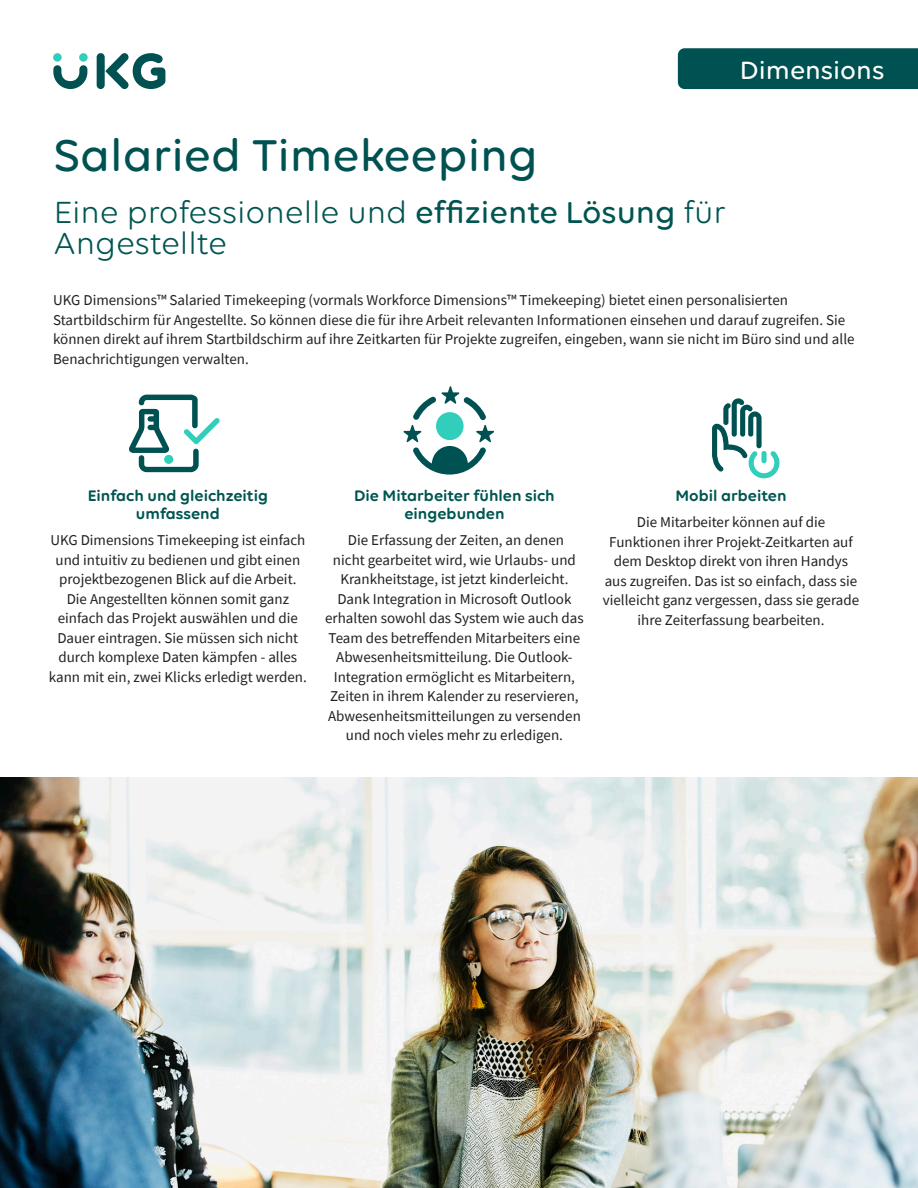
<style>
.page{position:relative;width:918px;height:1188px;background:#fff}
.page>*{position:absolute;margin:0;border:0;box-sizing:border-box;transform-origin:0 0}
.Main_headline{font:500 48px "Volte Rounded";color:#005151}
.Callout_title{font:33px/31.5px "Volte Rounded";color:#005550}
.Footnote{font:500 27px "Volte Rounded";color:#fff}
.Body_headline{font:600 16.5px/18px "Volte Rounded";color:#005550;text-align:center}
.Body_headline-2{font:15px/19.5px "Source Sans Pro";color:#231f20;text-align:center}
.Body_text_9_12{font:15px/19.5px "Source Sans Pro";color:#231f20}
.s1{font-weight:500}
</style>
<div class="page">
<div style="left:678px;top:48px;width:240px;height:41px;background:#005151"></div>
<div style="left:97px;top:53px;width:8px;height:36px;background:#005151;border-radius:4px"></div>
<svg style="left:105px;top:53px;width:60px;height:36px"></svg>
<div style="left:53px;top:53px;width:9px;height:9px;background:#30cebb;border-radius:50%"></div>
<div style="left:79px;top:53px;width:9px;height:9px;background:#30cebb;border-radius:50%"></div>
<svg style="left:53px;top:65px;width:34px;height:24px"></svg>
<img style="left:0;top:778px;width:918px;height:410px">
<svg style="left:712px;top:398px;width:68px;height:80px"></svg>
<svg style="left:129px;top:395px;width:91px;height:77px"></svg>
<svg style="left:403px;top:386px;width:91px;height:89px"></svg>
<p class="Footnote" style="left:740px;top:54px;width:146px">Dimensions</p>
<p class="Main_headline" style="left:53px;top:127px;width:486px">Salaried Timekeeping</p>
<p class="Callout_title" style="left:54px;top:195px;width:673px">Eine professionelle und <span class="s1">effiziente Lösung</span> für<br>Angestellte</p>
<p class="Body_text_9_12" style="left:53px;top:290px;width:803px">UKG Dimensions™ Salaried Timekeeping (vormals Workforce Dimensions™ Timekeeping) bietet einen personalisierten Startbildschirm für Angestellte. So können diese die für ihre Arbeit relevanten Informationen einsehen und darauf zugreifen. Sie können direkt auf ihrem Startbildschirm auf ihre Zeitkarten für Projekte zugreifen, eingeben, wann sie nicht im Büro sind und alle Benachrichtigungen verwalten.</p>
<p class="Body_headline" style="left:88px;top:486px;width:182px">Einfach und gleichzeitig umfassend</p>
<p class="Body_headline-2" style="left:49px;top:530px;width:259px">UKG Dimensions Timekeeping ist einfach und intuitiv zu bedienen und gibt einen projektbezogenen Blick auf die Arbeit.<br>Die Angestellten können somit ganz einfach das Projekt auswählen und die Dauer eintragen. Sie müssen sich nicht durch komplexe Daten kämpfen - alles kann mit ein, zwei Klicks erledigt werden.</p>
<p class="Body_headline" style="left:354px;top:486px;width:202px">Die Mitarbeiter fühlen sich eingebunden</p>
<p class="Body_headline-2" style="left:325px;top:530px;width:260px">Die Erfassung der Zeiten, an denen<br>nicht gearbeitet wird, wie Urlaubs- und Krankheitstage, ist jetzt kinderleicht.<br>Dank Integration in Microsoft Outlook erhalten sowohl das System wie auch das Team des betreffenden Mitarbeiters eine Abwesenheitsmitteilung. Die Outlook-Integration ermöglicht es Mitarbeitern, Zeiten in ihrem Kalender zu reservieren, Abwesenheitsmitteilungen zu versenden und noch vieles mehr zu erledigen.</p>
<p class="Body_headline" style="left:675px;top:486px;width:113px">Mobil arbeiten</p>
<p class="Body_headline-2" style="left:603px;top:512px;width:258px">Die Mitarbeiter können auf die Funktionen ihrer Projekt-Zeitkarten auf dem Desktop direkt von ihren Handys aus zugreifen. Das ist so einfach, dass sie vielleicht ganz vergessen, dass sie gerade ihre Zeiterfassung bearbeiten.</p>
</div>
